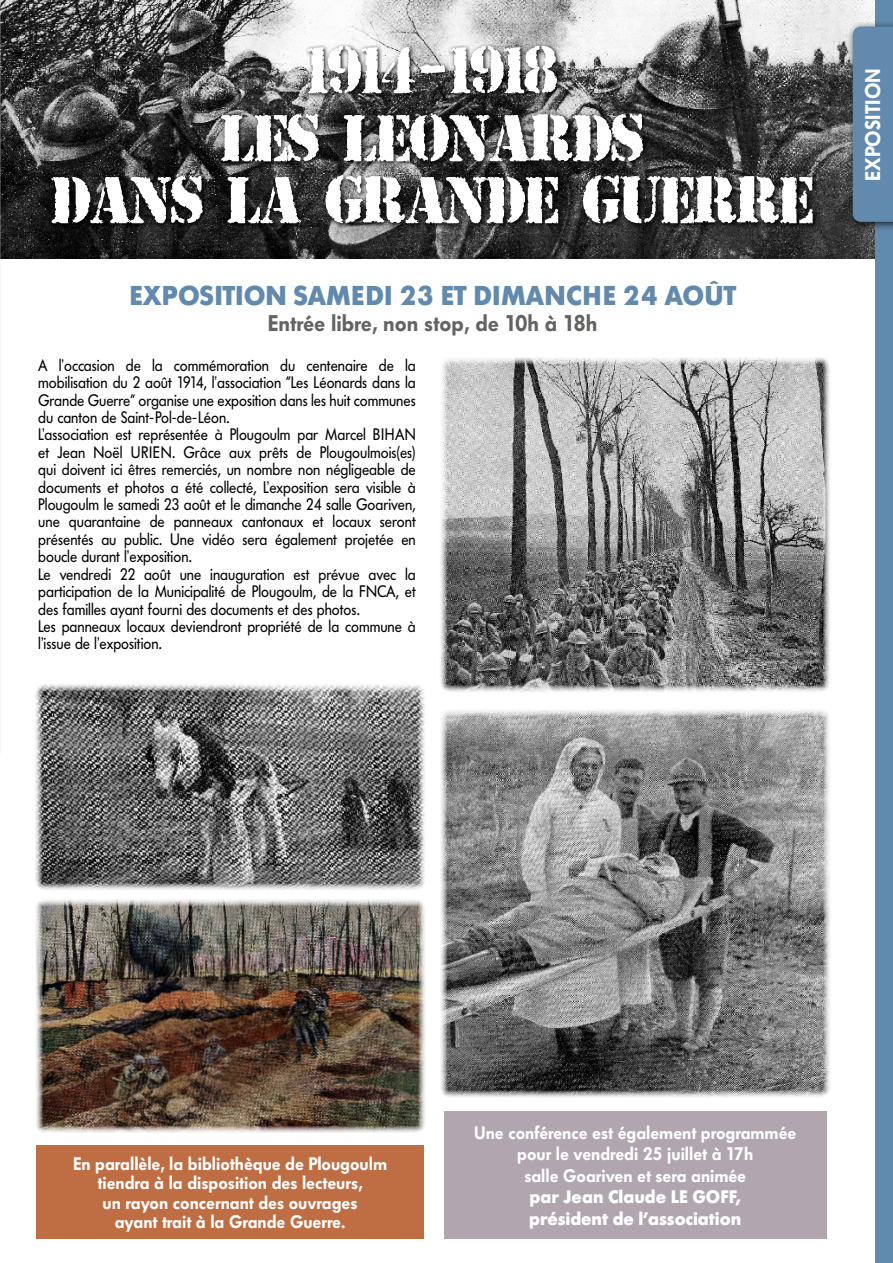
<style>
.page{position:relative;width:893px;height:1263px;background:#fff}
.page>*{position:absolute;margin:0;border:0;box-sizing:border-box;transform-origin:0 0}
.t1{font:88.65px/67.9px "ARMYRUST";color:#fff;text-align:center;scale:.95 1}
.t2{font:700 27px "Futura BQ";color:#618aae;scale:.95 1}
.t3{font:600 22.5px "Futura BQ";color:#636362;scale:.95 1}
.t4{font:600 21px "Futura BQ";color:#fff;scale:.95 1}
.t5{font:600 18px/19.5px "Futura BQ";color:#fff;text-align:center;scale:.94 1}
.t6{font:700 18px/21.6px "Futura BQ";color:#fff;scale:.94 1}
.t7{font:16.5px/17.4px "Futura BQ";color:#000;scale:.91 1}
.s1{font-family:"Advert Rough Two"}
</style>
<div class="page">
<img style="left:35px;top:684px;width:390px;height:206px">
<img style="left:0;top:0;width:875px;height:258px">
<div style="left:875px;top:0;width:18px;height:1263px;background:#618aae"></div>
<div style="left:846px;top:20px;width:47px;height:212px;background:#000;opacity:.75"></div>
<div style="left:853px;top:27px;width:40px;height:195px;background:#618aae"></div>
<div style="left:36px;top:1145px;width:388px;height:94px;background:#bf6d43"></div>
<svg style="left:49px;top:43px;width:770px;height:186px;background:#3e3e3e"></svg>
<img style="left:440px;top:710px;width:390px;height:387px">
<img style="left:35px;top:899px;width:390px;height:234px">
<img style="left:440px;top:357px;width:390px;height:335px">
<div style="left:444px;top:1111px;width:383px;height:128px;background:#b1a6b0"></div>
<h1 class="t1" style="left:221px;top:36px;width:446px">1914<span class="s1">-</span>-1918<br>LES LEONARDS</h1>
<h1 class="t1" style="left:52px;top:166px;width:803px">DANS LA GRANDE GUERRE</h1>
<h2 class="t2" style="left:129px;top:279px;width:640px">EXPOSITION SAMEDI 23 ET DIMANCHE 24 AOÛT</h2>
<h3 class="t3" style="left:268px;top:310px;width:348px">Entrée libre, non stop, de 10h à 18h</h3>
<p class="t7" style="left:38px;top:357px;width:416px">A l’occasion de la commémoration du centenaire de la mobilisation du 2 août 1914, l’association ”Les Léonards dans la Grande Guerre” organise une exposition dans les huit communes du canton de Saint-Pol-de-Léon.<br>L’association est représentée à Plougoulm par Marcel BIHAN et Jean Noël URIEN. Grâce aux prêts de Plougoulmois(es) qui doivent ici êtres remerciés, un nombre non négligeable de documents et photos a été collecté, L’exposition sera visible à Plougoulm le samedi 23 août et le dimanche 24 salle Goariven, une quarantaine de panneaux cantonaux et locaux seront présentés au public. Une vidéo sera également projetée en boucle durant l’exposition.<br>Le vendredi 22 août une inauguration est prévue avec la participation de la Municipalité de Plougoulm, de la FNCA, et des familles ayant fourni des documents et des photos.<br>Les panneaux locaux deviendront propriété de la commune à l’issue de l’exposition.</p>
<p class="t4" style="left:860px;top:181px;width:121px;rotate:-90deg">EXPOSITION</p>
<p class="t5" style="left:73px;top:1154px;width:336px">En parallèle, la bibliothèque de Plougoulm tiendra à la disposition des lecteurs,<br>un rayon concernant des ouvrages<br>ayant trait à la Grande Guerre.</p>
<p class="t5" style="left:474px;top:1122px;width:344px;line-height:21.6px">Une conférence est également programmée pour le vendredi 25 juillet à 17h<br>salle Goariven et sera animée</p>
<p class="t6" style="left:529px;top:1186px;width:227px">par Jean Claude LE GOFF, président de l’association</p>
</div>
